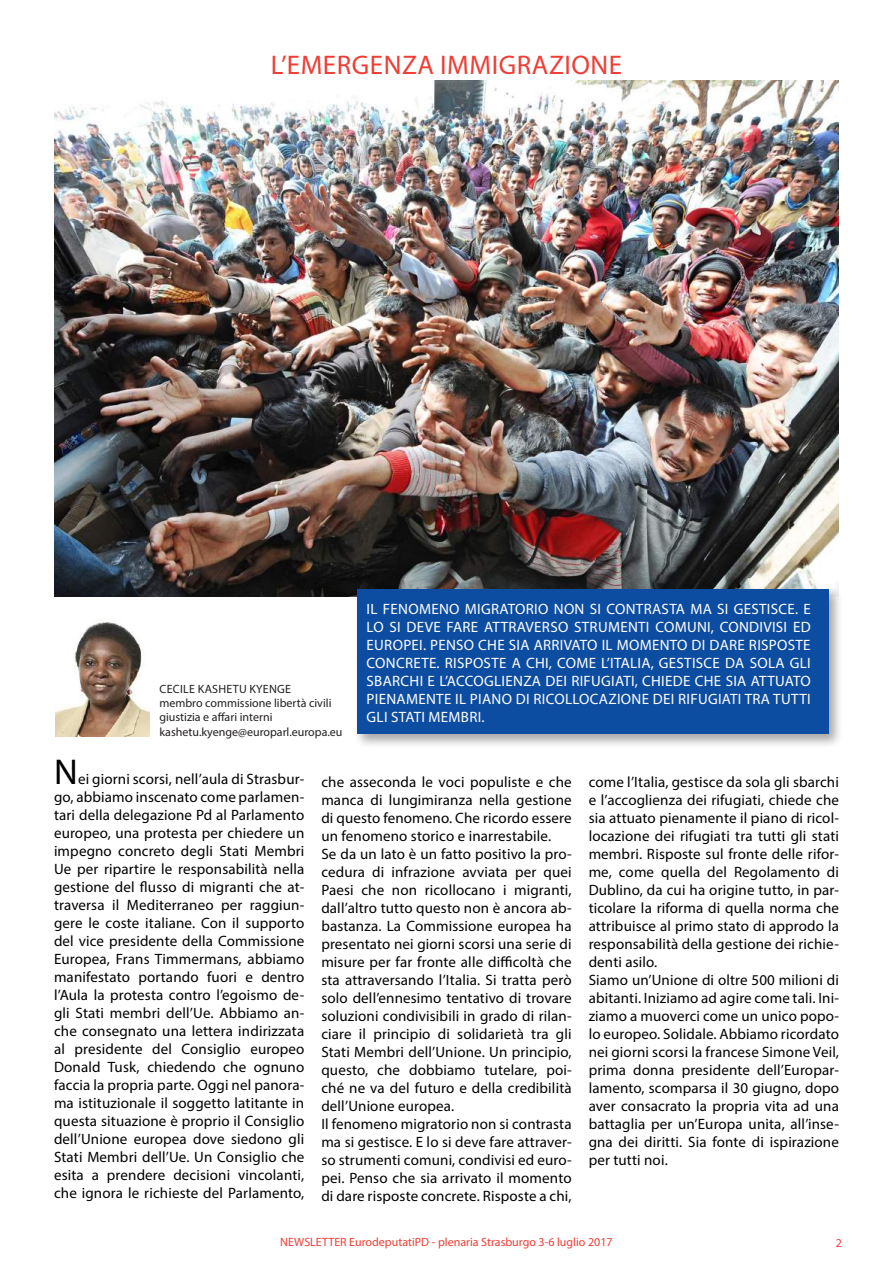
<style>
.page{position:relative;width:893px;height:1263px;background:#fff}
.page>*{position:absolute;margin:0;border:0;box-sizing:border-box;transform-origin:0 0}
.t1{font:36px "Myriad Pro";color:#000}
.t2{font:27px "Myriad Pro";letter-spacing:.02em;color:#ee3e35}
.t3{font:15px/18px "Myriad Pro";letter-spacing:.01em;color:#000}
.t4{font:15px/18px "Myriad Pro";letter-spacing:.02em;color:#fff;text-align:justify}
.t5{font:12px/14.4px "Myriad Pro";color:#231f20}
.t6{font:12px "Myriad Pro";color:#ee3e35}
</style>
<div class="page">
<img style="left:54px;top:81px;width:785px;height:515px">
<div style="left:354px;top:586px;width:489px;height:162px;background:#231f20;opacity:.4"></div>
<div style="left:357px;top:589px;width:471px;height:144px;background:#0d4da1"></div>
<img style="left:56px;top:620px;width:93px;height:117px">
<h2 class="t2" style="left:271px;top:49px;width:353px">L’EMERGENZA IMMIGRAZIONE</h2>
<p class="t5" style="left:159px;top:681px;width:185px">CECILE KASHETU KYENGE<br>membro commissione libertà civili giustizia e affari interni kashetu.kyenge@europarl.europa.eu</p>
<p class="t4" style="left:367px;top:600px;width:446px">IL FENOMENO MIGRATORIO NON SI CONTRASTA MA SI GESTISCE. E LO SI DEVE FARE ATTRAVERSO STRUMENTI COMUNI, CONDIVISI ED EUROPEI. PENSO CHE SIA ARRIVATO IL MOMENTO DI DARE RISPOSTE CONCRETE. RISPOSTE A CHI, COME L’ITALIA, GESTISCE DA SOLA GLI SBARCHI E L’ACCOGLIENZA DEI RIFUGIATI, CHIEDE CHE SIA ATTUATO PIENAMENTE IL PIANO DI RICOLLOCAZIONE DEI RIFUGIATI TRA TUTTI GLI STATI MEMBRI.</p>
<h1 class="t1" style="left:54px;top:750px;width:25px">N</h1>
<p class="t3" style="left:54px;top:770px;width:252px;text-align:justify;text-indent:24px">ei giorni scorsi, nell’aula di Strasbur&shy;go, abbiamo inscenato come parlamen&shy;tari della delegazione Pd al Parlamento europeo, una protesta per chiedere un impegno concreto degli Stati Membri Ue per ripartire le responsabilità nella gestione del flusso di migranti che at&shy;traversa il Mediterraneo per raggiun&shy;gere le coste italiane. Con il supporto del vice presidente della Commissione Europea, Frans Timmermans, abbiamo manifestato portando fuori e dentro l’Aula la protesta contro l’egoismo de&shy;gli Stati membri dell’Ue. Abbiamo an&shy;che consegnato una lettera indirizzata al presidente del Consiglio europeo Donald Tusk, chiedendo che ognuno faccia la propria parte. Oggi nel panora&shy;ma istituzionale il soggetto latitante in questa situazione è proprio il Consiglio dell’Unione europea dove siedono gli Stati Membri dell’Ue. Un Consiglio che esita a prendere decisioni vincolanti, che ignora le richieste del Parlamento,</p>
<p class="t3" style="left:321px;top:773px;width:252px">che asseconda le voci populiste e che manca di lungimiranza nella gestione di questo fenomeno. Che ricordo essere un fenomeno storico e inarrestabile.<br>Se da un lato è un fatto positivo la pro&shy;cedura di infrazione avviata per quei Paesi che non ricollocano i migranti, dall’altro tutto questo non è ancora ab&shy;bastanza. La Commissione europea ha presentato nei giorni scorsi una serie di misure per far fronte alle difficoltà che sta attraversando l’Italia. Si tratta però solo dell’ennesimo tentativo di trovare soluzioni condivisibili in grado di rilan&shy;ciare il principio di solidarietà tra gli Stati Membri dell’Unione. Un principio, questo, che dobbiamo tutelare, poi&shy;ché ne va del futuro e della credibilità dell’Unione europea.<br>Il fenomeno migratorio non si contrasta ma si gestisce. E lo si deve fare attraver&shy;so strumenti comuni, condivisi ed euro&shy;pei. Penso che sia arrivato il momento di dare risposte concrete. Risposte a chi,</p>
<p class="t3" style="left:589px;top:773px;width:252px">come l’Italia, gestisce da sola gli sbarchi e l’accoglienza dei rifugiati, chiede che sia attuato pienamente il piano di ricol&shy;locazione dei rifugiati tra tutti gli stati membri. Risposte sul fronte delle rifor&shy;me, come quella del Regolamento di Dublino, da cui ha origine tutto, in par&shy;ticolare la riforma di quella norma che attribuisce al primo stato di approdo la responsabilità della gestione dei richie&shy;denti asilo.<br>Siamo un’Unione di oltre 500 milioni di abitanti. Iniziamo ad agire come tali. Ini&shy;ziamo a muoverci come un unico popo&shy;lo europeo. Solidale. Abbiamo ricordato nei giorni scorsi la francese Simone Veil, prima donna presidente dell’Europar&shy;lamento, scomparsa il 30 giugno, dopo aver consacrato la propria vita ad una battaglia per un’Europa unita, all’inse&shy;gna dei diritti. Sia fonte di ispirazione per tutti noi.</p>
<p class="t6" style="left:280px;top:1235px;width:334px">NEWSLETTER EurodeputatiPD - plenaria Strasburgo 3-6 luglio 2017</p>
<p class="t6" style="left:836px;top:1235px;width:8px">2</p>
</div>
